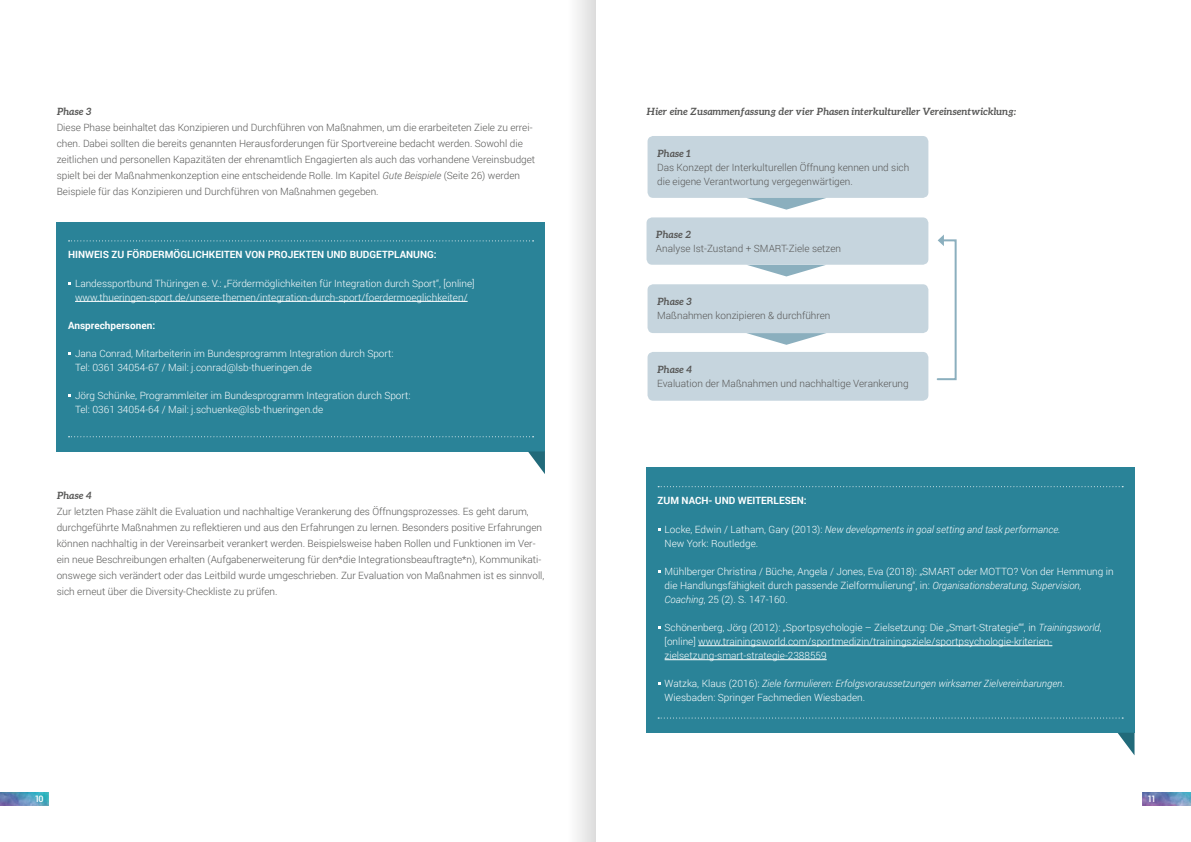
<style>
.page{position:relative;width:1191px;height:842px;background:#fff}
.page>*{position:absolute;margin:0;border:0;box-sizing:border-box;transform-origin:0 0}
.t1{font:300 10px/16px "Roboto";color:#575756}
.t2{font:300 10px/14px "Roboto";color:#fff}
.t3{font:italic 300 10px/14px "Roboto";color:#fff}
.t4{font:italic 700 10px "Aleo";color:#575756}
.t5{font:700 10px "Roboto";color:#fff}
.t6{font:500 9px "Roboto";color:#fff}
.s1{font-style:italic}
.s2{font-style:normal}
</style>
<div class="page">
<img style="left:1142px;top:792px;width:49px;height:14px">
<img style="left:0;top:792px;width:48px;height:14px">
<div style="left:57px;top:222px;width:488px;height:229px;background:#2a8398"></div>
<div style="left:646px;top:467px;width:488px;height:266px;background:#2a8398"></div>
<div style="left:647px;top:136px;width:281px;height:62px;background:#c6d5de;border-radius:6px"></div>
<svg style="left:747px;top:198px;width:79px;height:12px"></svg>
<svg style="left:748px;top:265px;width:77px;height:11px"></svg>
<svg style="left:746px;top:333px;width:80px;height:12px"></svg>
<div style="left:647px;top:284px;width:281px;height:49px;background:#c6d5de;border-radius:6px"></div>
<div style="left:647px;top:352px;width:281px;height:49px;background:#c6d5de;border-radius:6px"></div>
<div style="left:646px;top:217px;width:282px;height:48px;background:#c6d5de;border-radius:6px"></div>
<svg style="left:69px;top:240px;width:464px;height:1px"></svg>
<svg style="left:658px;top:486px;width:465px;height:1px"></svg>
<svg style="left:69px;top:436px;width:464px;height:1px"></svg>
<svg style="left:658px;top:717px;width:465px;height:1px"></svg>
<hr style="left:75px;top:301px;width:392px;height:1px;background:#fff">
<hr style="left:698px;top:645px;width:354px;height:1px;background:#fff">
<hr style="left:664px;top:659px;width:162px;height:1px;background:#fff">
<svg style="left:528px;top:451px;width:17px;height:23px"></svg>
<svg style="left:1117px;top:733px;width:17px;height:22px"></svg>
<svg style="left:936px;top:235px;width:21px;height:146px"></svg>
<svg style="left:576px;top:0;width:19px;height:842px"></svg>
<p class="t4" style="left:57px;top:106px;width:36px">Phase 3</p>
<p class="t1" style="left:57px;top:119px;width:480px">Diese Phase beinhaltet das Konzipieren und Durchführen von Maßnahmen, um die erarbeiteten Ziele zu errei&shy;chen. Dabei sollten die bereits genannten Herausforderungen für Sportvereine bedacht werden. Sowohl die zeitlichen und personellen Kapazitäten der ehrenamtlich Engagierten als auch das vorhandene Vereinsbudget spielt bei der Maßnahmenkonzeption eine entscheidende Rolle. Im Kapitel <span class="s1">Gute Beispiele</span> (Seite 26) werden Beispiele für das Konzipieren und Durchführen von Maßnahmen gegeben.</p>
<p class="t5" style="left:68px;top:248px;width:370px">HINWEIS ZU FÖRDERMÖGLICHKEITEN VON PROJEKTEN UND BUDGETPLANUNG:</p>
<p class="t2" style="left:75px;top:276px;width:401px">Landessportbund Thüringen e. V.: „Fördermöglichkeiten für Integration durch Sport“, [online] www.thueringen-sport.de/unsere-themen/integration-durch-sport/foerdermoeglichkeiten/</p>
<p class="t5" style="left:68px;top:318px;width:89px">Ansprechpersonen:</p>
<p class="t2" style="left:75px;top:346px;width:320px">Jana Conrad, Mitarbeiterin im Bundesprogramm Integration durch Sport:<br>Tel: 0361 34054-67 / Mail: j.conrad@lsb-thueringen.de</p>
<p class="t2" style="left:75px;top:388px;width:337px">Jörg Schünke, Programmleiter im Bundesprogramm Integration durch Sport:<br>Tel: 0361 34054-64 / Mail: j.schuenke@lsb-thueringen.de</p>
<p class="t4" style="left:57px;top:490px;width:37px">Phase 4</p>
<p class="t1" style="left:57px;top:503px;width:489px">Zur letzten Phase zählt die Evaluation und nachhaltige Verankerung des Öffnungsprozesses. Es geht darum, durchgeführte Maßnahmen zu reflektieren und aus den Erfahrungen zu lernen. Besonders positive Erfahrungen können nachhaltig in der Vereinsarbeit verankert werden. Beispielsweise haben Rollen und Funktionen im Ver&shy;ein neue Beschreibungen erhalten (Aufgabenerweiterung für den*die Integrationsbeauftragte*n), Kommunikati&shy;onswege sich verändert oder das Leitbild wurde umgeschrieben. Zur Evaluation von Maßnahmen ist es sinnvoll, sich erneut über die Diversity-Checkliste zu prüfen.</p>
<p class="t4" style="left:646px;top:106px;width:371px">Hier eine Zusammenfassung der vier Phasen interkultureller Vereinsentwicklung:</p>
<p class="t4" style="left:657px;top:147px;width:35px">Phase 1</p>
<p class="t1" style="left:657px;top:160px;width:254px;line-height:14px">Das Konzept der Interkulturellen Öffnung kennen und sich die eigene Verantwortung vergegenwärtigen.</p>
<p class="t4" style="left:656px;top:229px;width:37px">Phase 2</p>
<p class="t1" style="left:656px;top:240px;width:187px">Analyse Ist-Zustand + SMART-Ziele setzen</p>
<p class="t4" style="left:657px;top:296px;width:36px">Phase 3</p>
<p class="t1" style="left:657px;top:307px;width:175px">Maßnahmen konzipieren &amp; durchführen</p>
<p class="t4" style="left:657px;top:363px;width:37px">Phase 4</p>
<p class="t1" style="left:657px;top:375px;width:253px">Evaluation der Maßnahmen und nachhaltige Verankerung</p>
<p class="t5" style="left:657px;top:494px;width:151px">ZUM NACH- UND WEITERLESEN:</p>
<p class="t2" style="left:664px;top:522px;width:397px">Locke, Edwin / Latham, Gary (2013): <span class="s1">New developments in goal setting and task performance.<br></span>New York: Routledge.</p>
<p class="t2" style="left:664px;top:564px;width:450px">Mühlberger Christina / Büche, Angela / Jones, Eva (2018): „SMART oder MOTTO? Von der Hemmung in die Handlungsfähigkeit durch passende Zielformulierung“, in: <span class="s1">Organisationsberatung, Supervision,<br>Coaching</span>, 25 (2). S. 147-160.</p>
<p class="t2" style="left:664px;top:620px;width:438px">Schönenberg, Jörg (2012): „Sportpsychologie – Zielsetzung: Die „Smart-Strategie““, in <span class="s1">Trainingsworld</span>, [online] www.trainingsworld.com/sportmedizin/trainingsziele/sportpsychologie-kriterien&shy;zielsetzung-smart-strategie-2388559</p>
<p class="t3" style="left:664px;top:676px;width:402px"><span class="s2">Watzka, Klaus (2016):</span> Ziele formulieren: Erfolgsvoraussetzungen wirksamer Zielvereinbarungen<span class="s2">.<br>Wiesbaden: Springer Fachmedien Wiesbaden.</span></p>
<p class="t6" style="left:35px;top:793px;width:10px">10</p>
<p class="t6" style="left:1147px;top:793px;width:10px">11</p>
</div>
